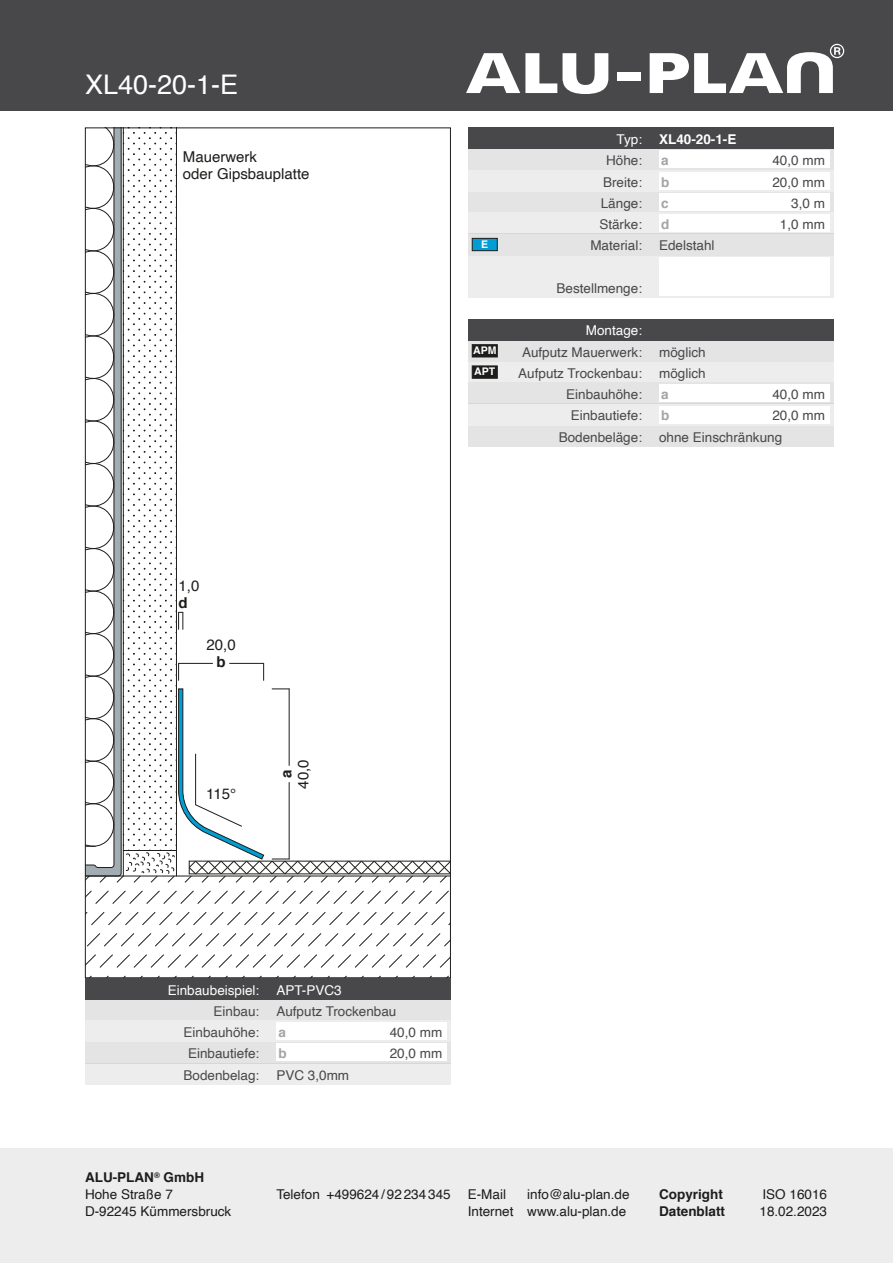
<style>
.page{position:relative;width:893px;height:1263px;background:#fff}
.page>*{position:absolute;margin:0;border:0;box-sizing:border-box;transform-origin:0 0}
.t1{font:27px "Helvetica";color:#fff}
.t2{font:15px/17px "Helvetica";color:#1d1d1b}
.t3{font:700 15px "Helvetica";color:#1d1d1b}
.t4{font:13.5px "Helvetica";color:#48484a}
.t5{font:13.5px/17px "Helvetica";color:#1d1d1b}
.t6{font:13.5px "Helvetica";color:#fff}
.t7{font:700 13.5px "Helvetica";color:#1d1d1b}
.t8{font:700 13.5px "Helvetica";color:#fff}
.t9{font:700 13.5px "Helvetica";color:#a4a4a6}
.t10{font:700 10.5px/21.3px "Helvetica";color:#fff}
.s1{font-weight:700}
</style>
<div class="page">
<div style="left:0;top:1148px;width:893px;height:115px;background:#ededee"></div>
<div style="left:0;top:0;width:893px;height:111px;background:#48484a"></div>
<svg style="left:87px;top:890px;width:362px;height:14px"></svg>
<svg style="left:87px;top:912px;width:362px;height:14px"></svg>
<svg style="left:87px;top:933px;width:362px;height:14px"></svg>
<svg style="left:87px;top:954px;width:362px;height:14px"></svg>
<svg style="left:90px;top:975px;width:359px;height:1px"></svg>
<svg style="left:87px;top:130px;width:362px;height:753px"></svg>
<div style="left:468px;top:361px;width:365px;height:22px;background:#ededee"></div>
<div style="left:468px;top:340px;width:365px;height:21px;background:#e4e4e5"></div>
<div style="left:468px;top:425px;width:365px;height:21px;background:#e4e4e5"></div>
<svg style="left:468px;top:383px;width:365px;height:42px"></svg>
<div style="left:659px;top:385px;width:170px;height:17px;background:#fff"></div>
<div style="left:468px;top:319px;width:365px;height:21px;background:#48484a"></div>
<div style="left:85px;top:999px;width:366px;height:21px;background:#e4e4e5"></div>
<svg style="left:85px;top:1020px;width:366px;height:64px"></svg>
<div style="left:276px;top:1023px;width:170px;height:17px;background:#fff"></div>
<div style="left:85px;top:978px;width:366px;height:21px;background:#48484a"></div>
<div style="left:468px;top:255px;width:365px;height:43px;background:#ededee"></div>
<div style="left:659px;top:257px;width:170px;height:39px;background:#fff"></div>
<div style="left:468px;top:191px;width:365px;height:22px;background:#e4e4e5"></div>
<div style="left:659px;top:193px;width:170px;height:17px;background:#fff"></div>
<div style="left:468px;top:170px;width:365px;height:21px;background:#ededee"></div>
<svg style="left:468px;top:213px;width:365px;height:42px"></svg>
<div style="left:659px;top:172px;width:170px;height:17px;background:#fff"></div>
<div style="left:659px;top:215px;width:170px;height:17px;background:#fff"></div>
<div style="left:468px;top:149px;width:365px;height:21px;background:#e4e4e5"></div>
<div style="left:659px;top:151px;width:170px;height:17px;background:#fff"></div>
<div style="left:468px;top:128px;width:365px;height:21px;background:#48484a"></div>
<div style="left:472px;top:344px;width:25px;height:13px;background:#1d1d1b;border:1px solid #1d1d1b"></div>
<div style="left:472px;top:366px;width:25px;height:12px;background:#1d1d1b"></div>
<div style="left:472px;top:238px;width:25px;height:13px;background:#009ed4;border:1px solid #1d1d1b"></div>
<svg style="left:650px;top:44px;width:194px;height:49px"></svg>
<div style="left:617px;top:72px;width:23px;height:9px;background:#fff"></div>
<svg style="left:466px;top:53px;width:142px;height:41px"></svg>
<h1 class="t1" style="left:85px;top:63px;width:155px">XL40-20-1-E</h1>
<p class="t2" style="left:183px;top:148px;width:128px">Mauerwerk<br>oder Gipsbauplatte</p>
<p class="t2" style="left:179px;top:578px;width:22px">1,0</p>
<p class="t3" style="left:179px;top:591px;width:11px">d</p>
<p class="t2" style="left:207px;top:637px;width:31px">20,0</p>
<p class="t3" style="left:217px;top:650px;width:11px">b</p>
<p class="t2" style="left:206px;top:786px;width:31px">115°</p>
<p class="t3" style="left:274px;top:778px;width:10px;rotate:-90deg">a</p>
<p class="t2" style="left:295px;top:788px;width:31px;rotate:-90deg">40,0</p>
<p class="t10" style="left:481px;top:234px;width:9px">E</p>
<p class="t10" style="left:473px;top:340px;width:25px">APM<br>APT</p>
<p class="t6" style="left:617px;top:129px;width:27px">Typ:</p>
<p class="t8" style="left:659px;top:128px;width:79px">XL40-20-1-E</p>
<p class="t4" style="left:606px;top:150px;width:38px">Höhe:</p>
<p class="t9" style="left:661px;top:150px;width:9px">a</p>
<p class="t4" style="left:772px;top:150px;width:54px">40,0 mm</p>
<p class="t9" style="left:661px;top:171px;width:10px">b</p>
<p class="t9" style="left:661px;top:213px;width:10px">d</p>
<p class="t4" style="left:603px;top:171px;width:41px">Breite:</p>
<p class="t4" style="left:599px;top:214px;width:44px">Stärke:</p>
<p class="t4" style="left:772px;top:171px;width:54px">20,0 mm</p>
<p class="t4" style="left:780px;top:214px;width:47px">1,0 mm</p>
<p class="t4" style="left:601px;top:193px;width:43px">Länge:</p>
<p class="t9" style="left:661px;top:192px;width:9px">c</p>
<p class="t4" style="left:791px;top:193px;width:35px">3,0 m</p>
<p class="t4" style="left:590px;top:235px;width:53px">Material:</p>
<p class="t4" style="left:659px;top:235px;width:57px">Edelstahl</p>
<p class="t4" style="left:556px;top:278px;width:87px">Bestellmenge:</p>
<p class="t6" style="left:586px;top:320px;width:58px">Montage:</p>
<p class="t4" style="left:518px;top:363px;width:125px">Aufputz Trockenbau:</p>
<p class="t4" style="left:659px;top:363px;width:48px">möglich</p>
<p class="t4" style="left:522px;top:342px;width:122px">Aufputz Mauerwerk:</p>
<p class="t4" style="left:659px;top:342px;width:48px">möglich</p>
<p class="t4" style="left:566px;top:384px;width:77px">Einbauhöhe:</p>
<p class="t9" style="left:661px;top:384px;width:9px">a</p>
<p class="t4" style="left:772px;top:384px;width:54px">40,0 mm</p>
<p class="t4" style="left:571px;top:405px;width:73px">Einbautiefe:</p>
<p class="t9" style="left:661px;top:405px;width:10px">b</p>
<p class="t4" style="left:772px;top:405px;width:54px">20,0 mm</p>
<p class="t4" style="left:559px;top:427px;width:85px">Bodenbeläge:</p>
<p class="t4" style="left:659px;top:427px;width:125px">ohne Einschränkung</p>
<p class="t6" style="left:168px;top:979px;width:93px">Einbaubeispiel:</p>
<p class="t4" style="left:214px;top:1001px;width:47px">Einbau:</p>
<p class="t6" style="left:276px;top:979px;width:67px">APT-PVC3</p>
<p class="t4" style="left:276px;top:1001px;width:122px">Aufputz Trockenbau</p>
<p class="t4" style="left:184px;top:1022px;width:77px">Einbauhöhe:</p>
<p class="t9" style="left:279px;top:1021px;width:9px">a</p>
<p class="t4" style="left:390px;top:1022px;width:54px">40,0 mm</p>
<p class="t4" style="left:188px;top:1043px;width:73px">Einbautiefe:</p>
<p class="t9" style="left:279px;top:1043px;width:10px">b</p>
<p class="t4" style="left:390px;top:1043px;width:54px">20,0 mm</p>
<p class="t4" style="left:184px;top:1064px;width:77px">Bodenbelag:</p>
<p class="t4" style="left:276px;top:1064px;width:74px">PVC 3,0mm</p>
<p class="t5" style="left:85px;top:1169px;width:148px"><span class="s1">ALU-PLAN</span><sup>®</sup> <span class="s1">GmbH<br></span>Hohe Straße 7<br>D-92245 Kümmersbruck</p>
<p class="t5" style="left:276px;top:1186px;width:176px">Telefon +499624 /92234345</p>
<p class="t7" style="left:659px;top:1183px;width:65px">Copyright</p>
<p class="t5" style="left:762px;top:1186px;width:66px">ISO 16016</p>
<p class="t7" style="left:659px;top:1200px;width:68px">Datenblatt</p>
<p class="t5" style="left:759px;top:1203px;width:69px">18.02.2023</p>
<p class="t5" style="left:468px;top:1186px;width:163px;text-align:right">info@alu-plan.de<br>Internet www.alu-plan.de</p>
<p class="t5" style="left:468px;top:1186px;width:40px">E-Mail</p>
</div>
